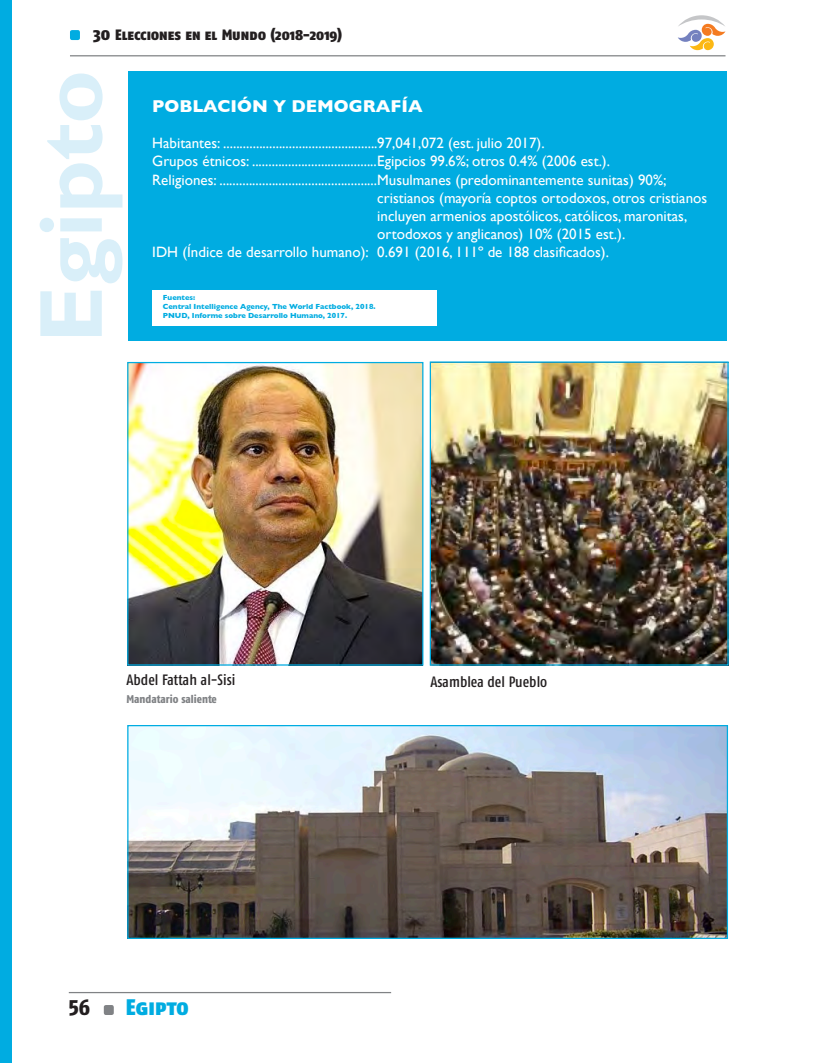
<style>
.page{position:relative;width:815px;height:1063px;background:#fff}
.page>*{position:absolute;margin:0;border:0;box-sizing:border-box;transform-origin:0 0}
.t1{font:700 90px "Gill Sans";color:#d9eff9}
.t2{font:22.5px "Fago Co Black Caps";letter-spacing:-.01em;color:#00ace1}
.t3{font:800 22.5px "Fago Co Lf";color:#231f20}
.t4{font:700 17.5px "Gill Sans";color:#fff}
.t5{font:15px/18.1px "Gill Sans";color:#fff}
.t6{font:500 15px "Fago Co";color:#231f20}
.t7{font:15px "Fago Co Black Caps";color:#231f20}
.t8{font:800 11.25px "Fago Co";color:#808285}
.t9{font:700 7.5px "Gill Sans";color:#00ace1}
.s1{font-size:17.5px}
</style>
<div class="page">
<div style="left:70px;top:30px;width:10px;height:10px;background:#00ace1;border-radius:2px"></div>
<hr style="left:70px;top:55px;width:655px;height:1px;background:#808285">
<div style="left:104px;top:1005px;width:10px;height:10px;background:#808285;border-radius:2px"></div>
<hr style="left:69px;top:992px;width:322px;height:1px;background:#808285">
<div style="left:0;top:0;width:11px;height:1063px;background:#00ace1"></div>
<svg style="left:678px;top:15px;width:47px;height:35px"></svg>
<div style="left:128px;top:71px;width:598px;height:270px;background:#00ace1"></div>
<div style="left:152px;top:290px;width:285px;height:36px;background:#fff"></div>
<img style="left:129px;top:727px;width:597px;height:210px">
<div style="left:127px;top:725px;width:601px;height:214px;border:1px solid #00ace1"></div>
<img style="left:432px;top:363px;width:295px;height:301px">
<div style="left:430px;top:361px;width:299px;height:305px;border:1px solid #00ace1"></div>
<img style="left:129px;top:364px;width:292px;height:300px">
<div style="left:127px;top:362px;width:296px;height:304px;border:1px solid #00ace1"></div>
<p class="t7" style="left:93px;top:26px;width:251px"><span class="s1">30</span> Elecciones en el Mundo (2018-2019)</p>
<p class="t1" style="left:17px;top:343px;width:274px;rotate:-90deg">Egipto</p>
<p class="t4" style="left:152px;top:96px;width:272px">POBLACIÓN Y DEMOGRAFÍA</p>
<p class="t5" style="left:152px;top:134px;width:394px">Habitantes: ...............................................97,041,072 (est. julio 2017).</p>
<p class="t5" style="left:152px;top:152px;width:459px">Grupos étnicos: ......................................Egipcios 99.6%; otros 0.4% (2006 est.).</p>
<p class="t5" style="left:377px;top:170px;width:331px;text-indent:-225px">Religiones: ................................................Musulmanes (predominantemente sunitas) 90%; cristianos (mayoría coptos ortodoxos, otros cristianos incluyen armenios apostólicos, católicos, maronitas, ortodoxos y anglicanos) 10% (2015 est.).</p>
<p class="t5" style="left:152px;top:243px;width:458px">IDH (Índice de desarrollo humano): 0.691 (2016, 111º de 188 clasificados).</p>
<p class="t9" style="left:163px;top:293px;width:34px">Fuentes:</p>
<p class="t9" style="left:163px;top:302px;width:214px">Central Intelligence Agency, The World Factbook, 2018.</p>
<p class="t9" style="left:163px;top:311px;width:186px">PNUD, Informe sobre Desarrollo Humano, 2017.</p>
<p class="t6" style="left:127px;top:671px;width:110px">Abdel Fattah al-Sisi</p>
<p class="t8" style="left:127px;top:692px;width:92px">Mandatario saliente</p>
<p class="t3" style="left:69px;top:994px;width:23px">56</p>
<p class="t2" style="left:126px;top:994px;width:65px">Egipto</p>
<p class="t6" style="left:430px;top:673px;width:118px">Asamblea del Pueblo</p>
</div>
